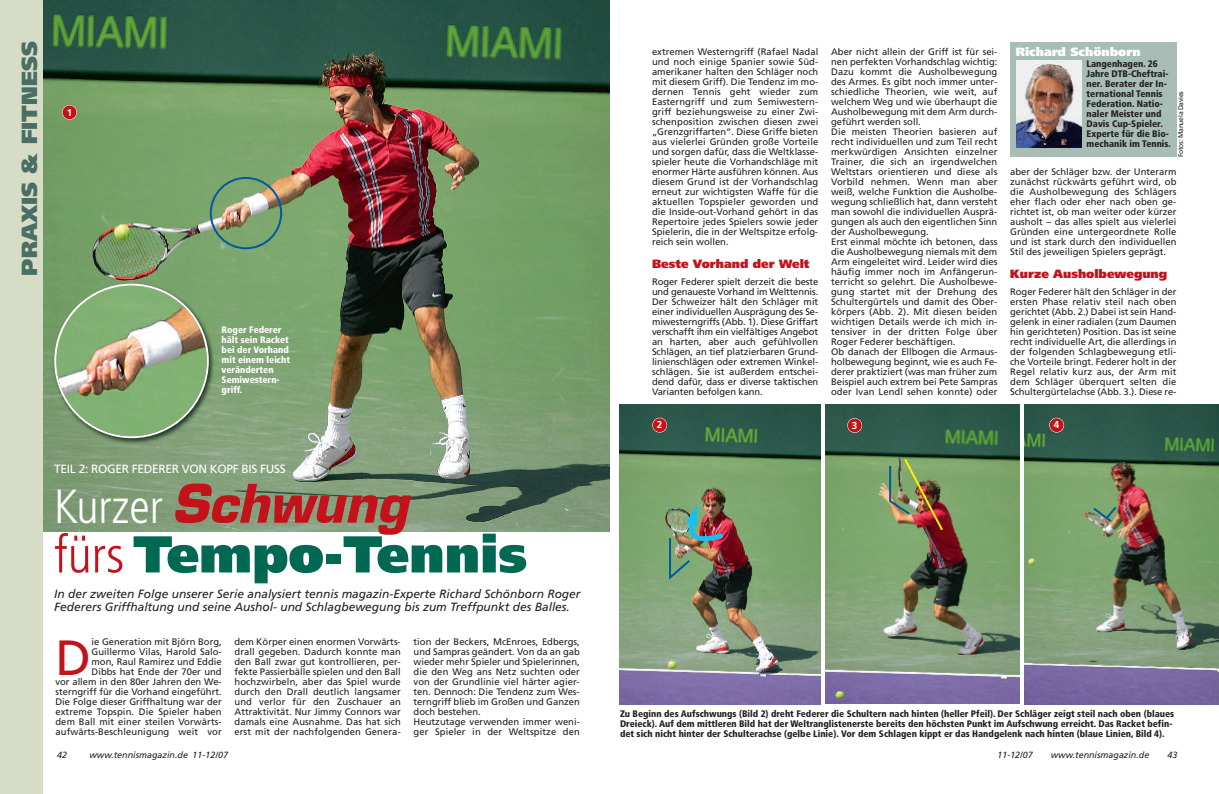
<style>
.page{position:relative;width:1219px;height:794px;background:#fff}
.page>*{position:absolute;margin:0;border:0;box-sizing:border-box;transform-origin:0 0}
.t1{font:900 51.7px "Frutiger LT Com";color:#006853}
.t2{font:italic 700 51.7px "Eurostile LT Std";color:#c4121a}
.t3{font:49.4px "Frutiger LT Com";color:#c4121a}
.t4{font:900 21.9px "Frutiger LT Com";color:#496e64}
.t5{font:italic 11.9px/12.9px "Frutiger LT Com";color:#231f20}
.t6{font:900 11.9px "Frutiger LT Com";color:#c4121a}
.t7{font:11.9px "Frutiger LT Com";letter-spacing:-.025em;color:#fff}
.t8{font:900 11.9px "Frutiger LT Com";color:#fff}
.t9{font:700 10px "Frutiger LT Com";color:#fff}
.t10{font:9.5px/10px "Frutiger LT Com";color:#231f20;text-align:justify}
.t11{font:900 condensed 9.5px/10px "Frutiger LT Com";color:#231f20}
.t12{font:900 condensed 9.5px/10px "Frutiger LT Com";color:#fff}
.t13{font:italic 9px "Frutiger LT Com";color:#231f20}
.t14{font:7px "Frutiger LT Com";letter-spacing:-.035em;color:#231f20}
.s1{font-family:"Frutiger LT Com";font-weight:300;font-style:normal;font-stretch:condensed;font-size:47.8px;color:#fff}
.s2{font-weight:300;font-stretch:condensed;color:#c4121a}
</style>
<div class="page">
<img style="left:43px;top:0;width:566px;height:531px">
<div style="left:0;top:0;width:43px;height:794px;background:#d7dcc7"></div>
<div style="left:1010px;top:43px;width:166px;height:114px;background:#a8bdb6"></div>
<img style="left:1016px;top:61px;width:65px;height:86px">
<img style="left:619px;top:405px;width:201px;height:299px">
<img style="left:825px;top:405px;width:195px;height:299px">
<img style="left:1025px;top:405px;width:194px;height:299px">
<img style="left:210px;top:177px;width:72px;height:72px">
<svg style="left:1091px;top:504px;width:27px;height:20px"></svg>
<img style="left:888px;top:457px;width:57px;height:75px">
<img style="left:668px;top:504px;width:59px;height:78px">
<div style="left:62px;top:105px;width:15px;height:15px;background:#c4121a;border-radius:50%"></div>
<div style="left:62px;top:105px;width:15px;height:15px;border:1px solid #fff;border-radius:50%"></div>
<div style="left:652px;top:418px;width:15px;height:14px;background:#c4121a;border-radius:50%"></div>
<div style="left:652px;top:418px;width:15px;height:14px;border:1px solid #fff;border-radius:50%"></div>
<div style="left:847px;top:418px;width:15px;height:15px;background:#c4121a;border-radius:50%"></div>
<div style="left:847px;top:418px;width:15px;height:15px;border:1px solid #fff;border-radius:50%"></div>
<div style="left:1049px;top:418px;width:15px;height:14px;background:#c4121a;border-radius:50%"></div>
<div style="left:1049px;top:418px;width:15px;height:14px;border:1px solid #fff;border-radius:50%"></div>
<img style="left:48px;top:277px;width:171px;height:171px">
<img style="left:54px;top:284px;width:155px;height:154px">
<h3 class="t4" style="left:16px;top:276px;width:236px;rotate:-90deg">PRAXIS &amp; FITNESS</h3>
<p class="t9" style="left:67px;top:106px;width:7px">1</p>
<p class="t12" style="left:222px;top:325px;width:70px">Roger Federer hält sein Racket bei der Vorhand mit einem leicht veränderten<br>Semiwestern&shy;griff.</p>
<p class="t7" style="left:54px;top:462px;width:233px">TEIL 2: ROGER FEDERER VON KOPF BIS FUSS</p>
<h1 class="t2" style="left:54px;top:472px;width:355px"><span class="s1">Kurzer</span> Schwung</h1>
<h1 class="t1" style="left:54px;top:523px;width:474px"><span class="s2">fürs</span> Tempo-Tennis</h1>
<p class="t5" style="left:54px;top:587px;width:528px">In der zweiten Folge unserer Serie analysiert tennis magazin-Experte Richard Schönborn Roger<br>Federers Griffhaltung und seine Aushol- und Schlagbewegung bis zum Treffpunkt des Balles.</p>
<p class="t10" style="left:55px;top:637px;width:168px;text-align:right">ie Generation mit Björn Borg, Guillermo Vilas, Harold Salo-<br>mon, Raul Ramirez und Eddie<br>Dibbs hat Ende der 70er und<br>vor allem in den 80er Jahren den We&shy;sterngriff für die Vorhand eingeführt.<br>Die Folge dieser Griffhaltung war der extreme Topspin. Die Spieler haben dem Ball mit einer steilen Vorwärts&shy;aufwärts-Beschleunigung weit vor</p>
<p class="t10" style="left:235px;top:637px;width:168px">dem Körper einen enormen Vorwärts&shy;drall gegeben. Dadurch konnte man den Ball zwar gut kontrollieren, per&shy;fekte Passierbälle spielen und den Ball hochzwirbeln, aber das Spiel wurde durch den Drall deutlich langsamer und verlor für den Zuschauer an Attraktivität. Nur Jimmy Connors war damals eine Ausnahme. Das hat sich erst mit der nachfolgenden Genera-</p>
<p class="t10" style="left:414px;top:637px;width:168px;text-align:left">tion der Beckers, McEnroes, Edbergs, und Sampras geändert. Von da an gab wieder mehr Spieler und Spielerinnen, die den Weg ans Netz suchten oder von der Grundlinie viel härter agier&shy;ten. Dennoch: Die Tendenz zum Wes&shy;terngriff blieb im Großen und Ganzen doch bestehen.<br>Heutzutage verwenden immer weni&shy;ger Spieler in der Weltspitze den</p>
<h2 class="t3" style="left:55px;top:629px;width:37px">D</h2>
<p class="t13" style="left:57px;top:749px;width:11px">42</p>
<p class="t13" style="left:89px;top:749px;width:140px">www.tennismagazin.de 11-12/07</p>
<p class="t10" style="left:652px;top:47px;width:168px">extremen Westerngriff (Rafael Nadal und noch einige Spanier sowie Süd&shy;amerikaner halten den Schläger noch mit diesem Griff). Die Tendenz im mo&shy;dernen Tennis geht wieder zum Easterngriff und zum Semiwestern&shy;griff beziehungsweise zu einer Zwi&shy;schenposition zwischen diesen zwei „Grenzgriffarten“. Diese Griffe bieten aus vielerlei Gründen große Vorteile und sorgen dafür, dass die Weltklasse&shy;spieler heute die Vorhandschläge mit enormer Härte ausführen können. Aus diesem Grund ist der Vorhandschlag erneut zur wichtigsten Waffe für die aktuellen Topspieler geworden und die Inside-out-Vorhand gehört in das Repertoire jedes Spielers sowie jeder Spielerin, die in der Weltspitze erfolg&shy;reich sein wollen.</p>
<p class="t6" style="left:652px;top:256px;width:159px">Beste Vorhand der Welt</p>
<p class="t10" style="left:652px;top:277px;width:168px">Roger Federer spielt derzeit die beste und genaueste Vorhand im Welttennis.<br>Der Schweizer hält den Schläger mit einer individuellen Ausprägung des Se&shy;miwesterngriffs (Abb. 1). Diese Griffart verschafft ihm ein vielfältiges Angebot an harten, aber auch gefühlvollen Schlägen, an tief platzierbaren Grund&shy;linienschlägen oder extremen Winkel&shy;schlägen. Sie ist außerdem entschei&shy;dend dafür, dass er diverse taktischen Varianten befolgen kann.</p>
<p class="t10" style="left:831px;top:47px;width:168px;text-align:left">Aber nicht allein der Griff ist für sei&shy;nen perfekten Vorhandschlag wichtig:<br>Dazu kommt die Ausholbewegung des Armes. Es gibt noch immer unter&shy;schiedliche Theorien, wie weit, auf welchem Weg und wie überhaupt die Ausholbewegung mit dem Arm durch&shy;geführt werden soll.<br>Die meisten Theorien basieren auf recht individuellen und zum Teil recht merkwürdigen Ansichten einzelner Trainer, die sich an irgendwelchen Weltstars orientieren und diese als Vorbild nehmen. Wenn man aber weiß, welche Funktion die Ausholbe&shy;wegung schließlich hat, dann versteht man sowohl die individuellen Ausprä&shy;gungen als auch den eigentlichen Sinn der Ausholbewegung.<br>Erst einmal möchte ich betonen, dass die Ausholbewegung niemals mit dem Arm eingeleitet wird. Leider wird dies häufig immer noch im Anfängerun&shy;terricht so gelehrt. Die Ausholbewe&shy;gung startet mit der Drehung des Schultergürtels und damit des Ober&shy;körpers (Abb. 2). Mit diesen beiden wichtigen Details werde ich mich in&shy;tensiver in der dritten Folge über Roger Federer beschäftigen.<br>Ob danach der Ellbogen die Armaus&shy;holbewegung beginnt, wie es auch Fe&shy;derer praktiziert (was man früher zum Beispiel auch extrem bei Pete Sampras oder Ivan Lendl sehen konnte) oder</p>
<p class="t8" style="left:1016px;top:44px;width:126px">Richard Schönborn</p>
<p class="t11" style="left:1087px;top:59px;width:86px">Langenhagen. 26<br>Jahre DTB-Cheftrai&shy;ner. Berater der In&shy;ternational Tennis<br>Federation. Natio&shy;naler Meister und<br>Davis Cup-Spieler.<br>Experte für die Bio&shy;mechanik im Tennis.</p>
<p class="t14" style="left:1177px;top:157px;width:67px;rotate:-90deg">Fotos: Manuela Davies</p>
<p class="t10" style="left:1010px;top:167px;width:168px">aber der Schläger bzw. der Unterarm zunächst rückwärts geführt wird, ob die Ausholbewegung des Schlägers eher flach oder eher nach oben ge&shy;richtet ist, ob man weiter oder kürzer ausholt – das alles spielt aus vielerlei Gründen eine untergeordnete Rolle und ist stark durch den individuellen Stil des jeweiligen Spielers geprägt.</p>
<p class="t6" style="left:1010px;top:266px;width:159px">Kurze Ausholbewegung</p>
<p class="t10" style="left:1010px;top:287px;width:168px">Roger Federer hält den Schläger in der ersten Phase relativ steil nach oben gerichtet (Abb. 2.) Dabei ist sein Hand&shy;gelenk in einer radialen (zum Daumen hin gerichteten) Position. Das ist seine recht individuelle Art, die allerdings in der folgenden Schlagbewegung etli&shy;che Vorteile bringt. Federer holt in der Regel relativ kurz aus, der Arm mit dem Schläger überquert selten die Schultergürtelachse (Abb. 3.). Diese re-</p>
<p class="t9" style="left:657px;top:419px;width:7px">2</p>
<p class="t9" style="left:852px;top:419px;width:7px">3</p>
<p class="t9" style="left:1054px;top:419px;width:7px">4</p>
<p class="t11" style="left:620px;top:708px;width:556px">Zu Beginn des Aufschwungs (Bild 2) dreht Federer die Schultern nach hinten (heller Pfeil). Der Schläger zeigt steil nach oben (blaues<br>Dreieck). Auf dem mittleren Bild hat der Weltranglistenerste bereits den höchsten Punkt im Aufschwung erreicht. Das Racket befin&shy;det sich nicht hinter der Schulterachse (gelbe Linie). Vor dem Schlagen kippt er das Handgelenk nach hinten (blaue Linien, Bild 4).</p>
<p class="t13" style="left:997px;top:749px;width:37px">11-12/07</p>
<p class="t13" style="left:1051px;top:749px;width:100px">www.tennismagazin.de</p>
<p class="t13" style="left:1167px;top:749px;width:11px">43</p>
</div>
